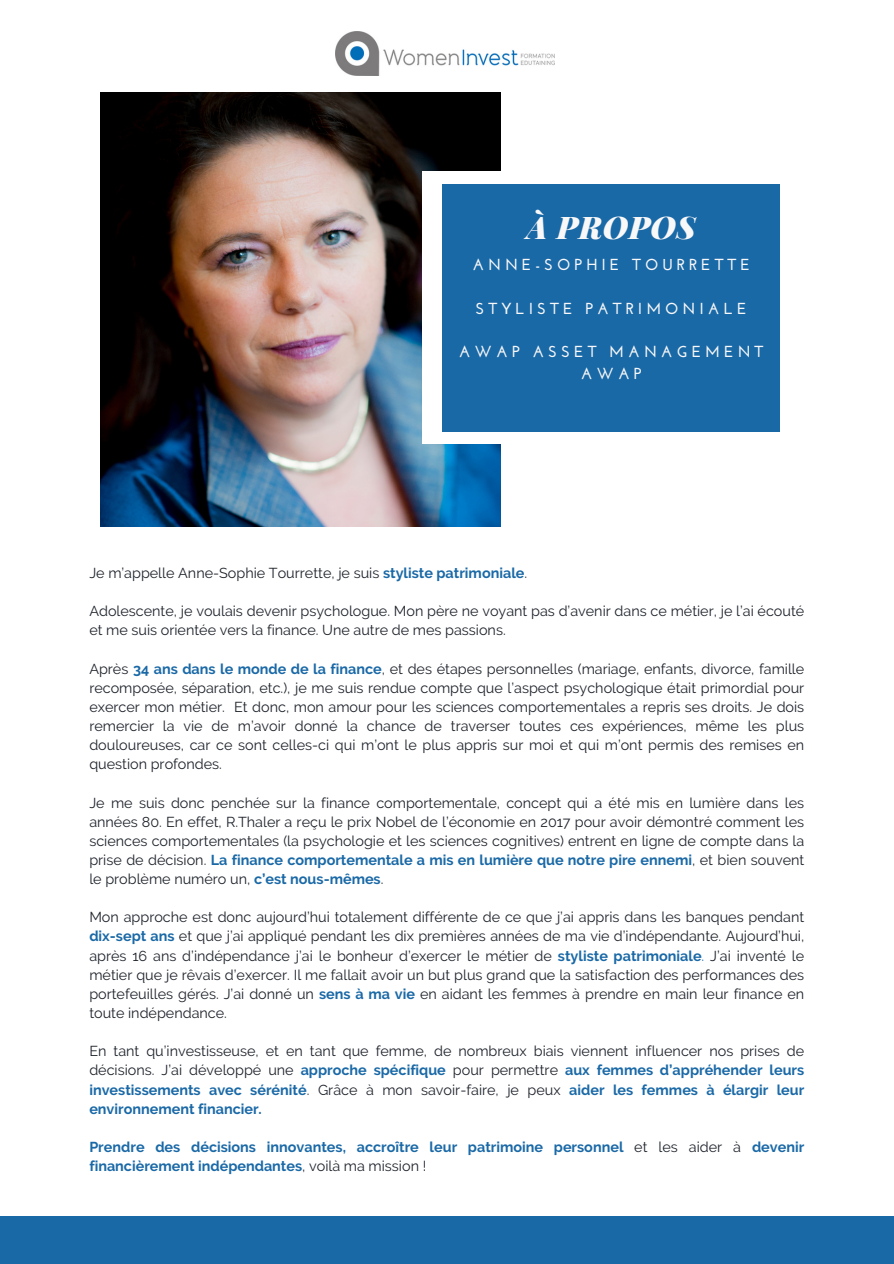
<style>
.page{position:relative;width:894px;height:1264px;background:#fff}
.page>*{position:absolute;margin:0;border:0;box-sizing:border-box;transform-origin:0 0}
.t1{font:italic 900 31.35px "Playfair Display";letter-spacing:.02em;color:#f8f8f8}
.t2{font:700 15.9px/21.6px "Josefin Sans";letter-spacing:.25em;color:#f8f8f8;text-align:center}
.t3{font:14.4px/19.2px "Raleway";color:#1e232b;text-align:justify}
.t4{font:700 14.4px/19.2px "Raleway";color:#1a69a7}
.s1{font-weight:700;color:#1a69a7}
.s2{color:#1a69a7}
.s3{font-weight:400;color:#1e232b}
</style>
<div class="page">
<img style="left:101px;top:92px;width:399px;height:434px">
<div style="left:422px;top:171px;width:378px;height:272px;background:#fff"></div>
<div style="left:442px;top:184px;width:337px;height:248px;background:#1a69a7"></div>
<div style="left:0;top:1216px;width:893px;height:47px;background:#1a69a7"></div>
<img style="left:335px;top:32px;width:219px;height:44px">
<p class="t1" style="left:526px;top:205px;width:170px">À PROPOS</p>
<p class="t2" style="left:472px;top:255px;width:279px">ANNE-SOPHIE TOURRETTE</p>
<p class="t2" style="left:475px;top:299px;width:272px">STYLISTE PATRIMONIALE</p>
<p class="t2" style="left:458px;top:342px;width:306px">AWAP ASSET MANAGEMENT<br>AWAP</p>
<p class="t3" style="left:89px;top:563px;width:439px">Je m’appelle Anne-Sophie Tourrette, je suis <span class="s1">styliste patrimoniale</span>.</p>
<h1 class="t3" style="left:89px;top:601px;width:716px">Adolescente, je voulais devenir psychologue. Mon père ne voyant pas d’avenir dans ce métier, je l’ai écouté et me suis orientée vers la finance. Une autre de mes passions.</h1>
<h2 class="t3" style="left:89px;top:659px;width:716px">Après <span class="s1">34 ans dans le monde de la finance</span>, et des étapes personnelles (mariage, enfants, divorce, famille recomposée, séparation, etc.), je me suis rendue compte que l’aspect psychologique était primordial pour exercer mon métier. Et donc, mon amour pour les sciences comportementales a repris ses droits. Je dois remercier la vie de m’avoir donné la chance de traverser toutes ces expériences, même les plus douloureuses, car ce sont celles-ci qui m’ont le plus appris sur moi et qui m’ont permis des remises en question profondes.</h2>
<h2 class="t3" style="left:89px;top:792px;width:716px">Je me suis donc penchée sur la finance comportementale, concept qui a été mis en lumière dans les années 80. En effet, R.Thaler a reçu le prix Nobel de l’économie en 2017 pour avoir démontré comment les sciences comportementales (la psychologie et les sciences cognitives) entrent en ligne de compte dans la prise de décision. <span class="s1">La finance comportementale a mis en lumière que notre pire ennemi</span>, et bien souvent le problème numéro un, <span class="s1">c’est nous-mêmes</span>.</h2>
<h2 class="t3" style="left:89px;top:907px;width:716px">Mon approche est donc aujourd’hui totalement différente de ce que j’ai appris dans les banques pendant <span class="s1">dix-sept ans</span> et que j’ai appliqué pendant les dix premières années de ma vie d’indépendante. Aujourd’hui, après 16 ans d’indépendance j’ai le bonheur d’exercer le métier de <span class="s1">styliste patrimoniale</span><span class="s2">.</span> J’ai inventé le métier que je rêvais d’exercer. Il me fallait avoir un but plus grand que la satisfaction des performances des portefeuilles gérés. J’ai donné un <span class="s1">sens à ma vie</span> en aidant les femmes à prendre en main leur finance en toute indépendance.</h2>
<p class="t3" style="left:89px;top:1041px;width:716px">En tant qu’investisseuse, et en tant que femme, de nombreux biais viennent influencer nos prises de décisions. J’ai développé une <span class="s1">approche spécifique</span> pour permettre <span class="s1">aux femmes d’appréhender leurs investissements avec sérénité</span>. Grâce à mon savoir-faire, je peux <span class="s1">aider les femmes à élargir leur environnement financier.</span></p>
<p class="t4" style="left:89px;top:1137px;width:716px">Prendre des décisions innovantes, accroître leur patrimoine personnel <span class="s3">et les aider à</span> devenir financièrement indépendantes<span class="s3">, voilà ma mission !</span></p>
</div>
